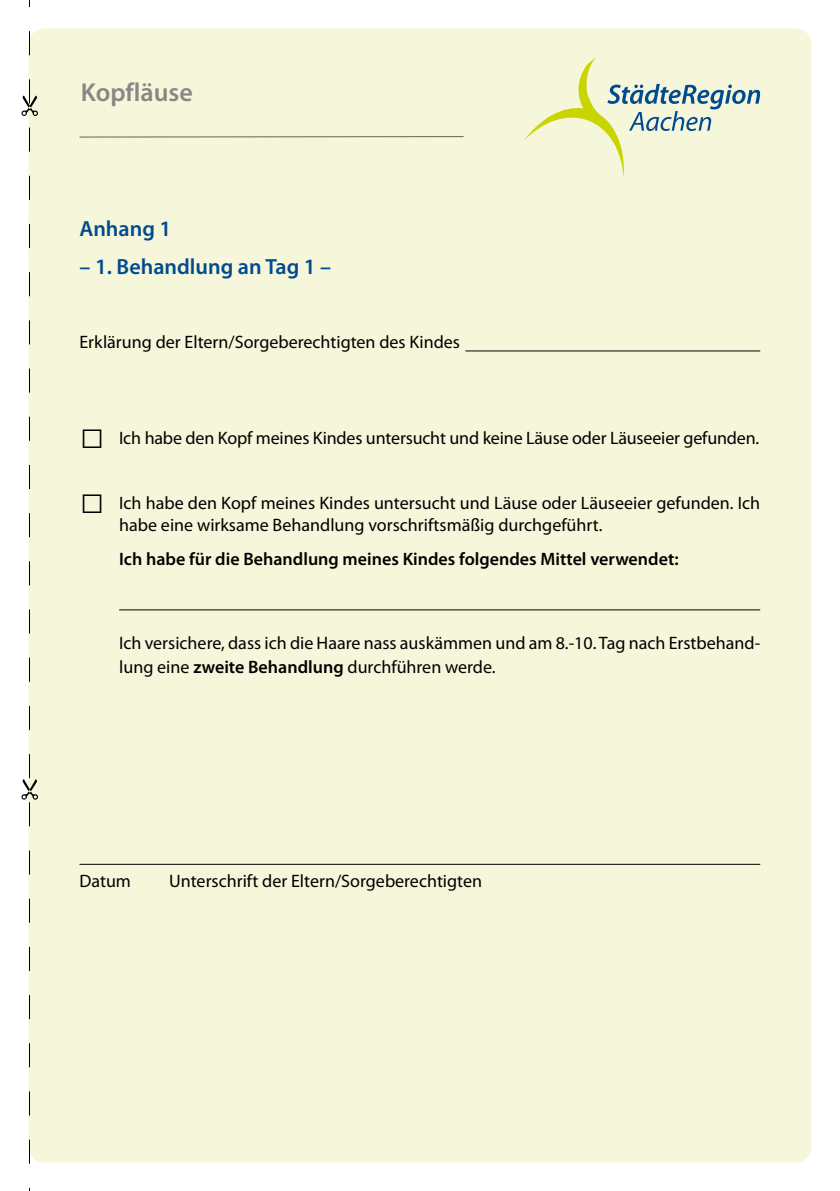
<style>
.page{position:relative;width:840px;height:1191px;background:#fff}
.page>*{position:absolute;margin:0;border:0;box-sizing:border-box;transform-origin:0 0}
.t1{font:600 26px "Myriad Pro";color:#878786}
.t2{font:600 22px "Myriad Pro";color:#004b8f}
.t3{font:18px/22px "Myriad Pro";color:#000}
.t4{font:600 18px "Myriad Pro";color:#000}
.s1{font-family:"Lucida Sans Unicode";font-size:32px}
.s2{font-weight:600}
</style>
<div class="page">
<div style="left:28px;top:28px;width:783px;height:1134px;background:#f5f6da;border-radius:17px"></div>
<hr style="left:465px;top:350px;width:294px;height:1px;background:#000">
<hr style="left:119px;top:609px;width:640px;height:1px;background:#000">
<hr style="left:79px;top:864px;width:680px;height:1px;background:#000">
<hr style="left:79px;top:136px;width:384px;height:2px;background:#000">
<svg style="left:524px;top:58px;width:235px;height:119px"></svg>
<svg style="left:21px;top:0;width:17px;height:1191px"></svg>
<h1 class="t1" style="left:81px;top:78px;width:114px">Kopfläuse</h1>
<p class="t2" style="left:79px;top:217px;width:93px">Anhang 1</p>
<p class="t2" style="left:79px;top:255px;width:253px">– 1. Behandlung an Tag 1 –</p>
<p class="t3" style="left:79px;top:332px;width:382px">Erklärung der Eltern/Sorgeberechtigten des Kindes</p>
<p class="t3" style="left:79px;top:427px;width:681px"><span class="s1">□</span> Ich habe den Kopf meines Kindes untersucht und keine Läuse oder Läuseeier gefunden.</p>
<p class="t3" style="left:119px;top:493px;width:642px;text-indent:-40px"><span class="s1">□</span> Ich habe den Kopf meines Kindes untersucht und Läuse oder Läuseeier gefunden. Ich habe eine wirksame Behandlung vorschriftsmäßig durchgeführt.</p>
<p class="t4" style="left:119px;top:549px;width:560px">Ich habe für die Behandlung meines Kindes folgendes Mittel verwendet:</p>
<p class="t3" style="left:119px;top:631px;width:642px;line-height:24px">Ich versichere, dass ich die Haare nass auskämmen und am 8.-10. Tag nach Erstbehand&shy;lung eine <span class="s2">zweite Behandlung</span> durchführen werde.</p>
<p class="t3" style="left:79px;top:870px;width:53px">Datum</p>
<p class="t3" style="left:169px;top:870px;width:314px">Unterschrift der Eltern/Sorgeberechtigten</p>
</div>
